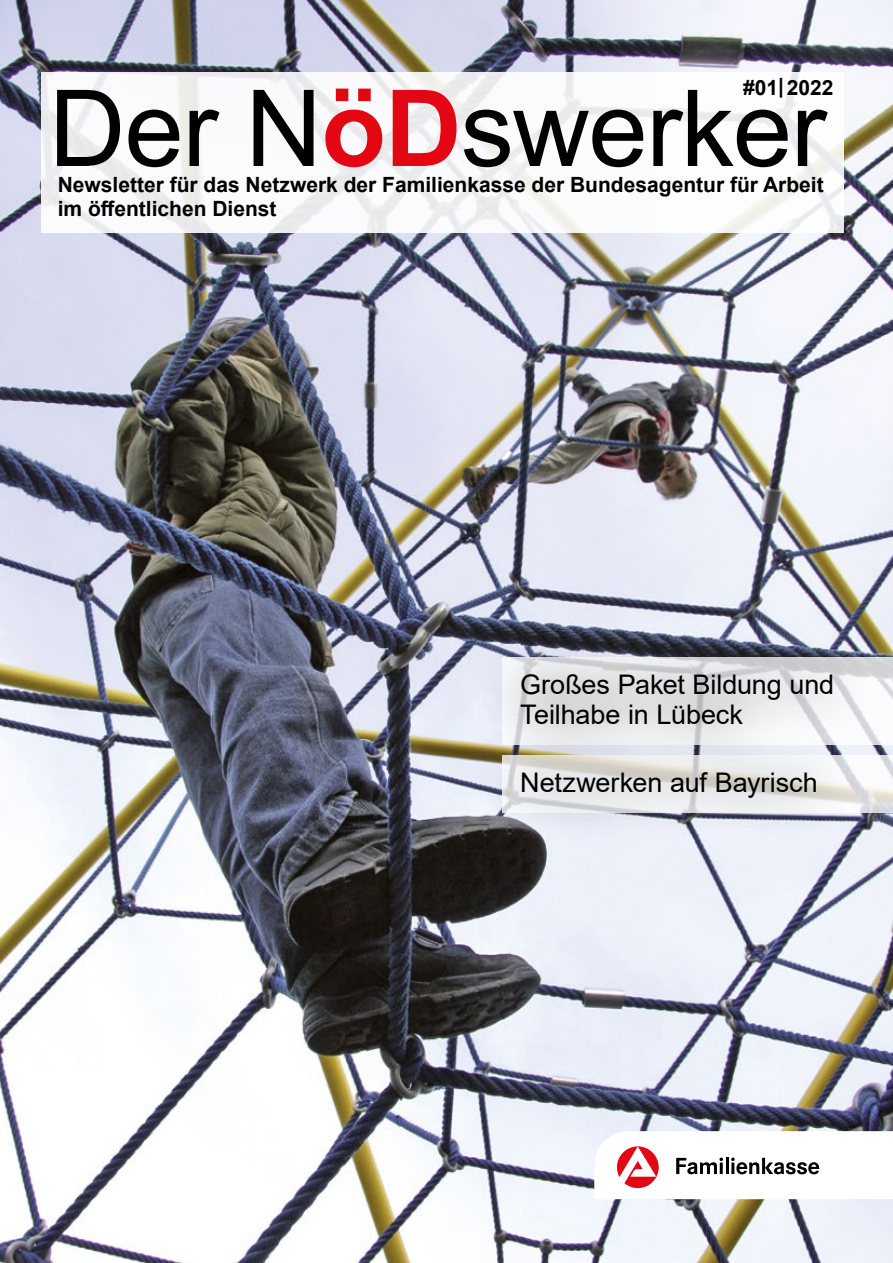
<style>
.page{position:relative;width:893px;height:1263px;background:#fff}
.page>*{position:absolute;margin:0;border:0;box-sizing:border-box;transform-origin:0 0}
.t1{font:106.35px "Arial";letter-spacing:-.01em;color:#000}
.TitelTeaser{font:27px/30px "Arial";letter-spacing:-.005em;color:#000}
.SubheadTitel{font:700 21px/24px "Arial";color:#000}
.s1{font-weight:700;color:#e30613}
</style>
<div class="page">
<img style="left:0;top:0;width:893px;height:1263px">
<svg style="left:876px;top:657px;width:17px;height:88px"></svg>
<svg style="left:858px;top:755px;width:35px;height:58px"></svg>
<div style="left:477px;top:729px;width:381px;height:111px;background:#000;opacity:.75"></div>
<div style="left:477px;top:630px;width:399px;height:140px;background:#000;opacity:.75"></div>
<svg style="left:41px;top:72px;width:803px;height:161px"></svg>
<svg style="left:594px;top:1131px;width:299px;height:68px"></svg>
<p class="SubheadTitel" style="left:743px;top:76px;width:92px">#01|2022</p>
<h1 class="t1" style="left:49px;top:55px;width:779px">Der N<span class="s1">öD</span>swerker</h1>
<p class="SubheadTitel" style="left:58px;top:173px;width:767px">Newsletter für das Netzwerk der Familienkasse der Bundesagentur für Arbeit im öffentlichen Dienst</p>
<p class="TitelTeaser" style="left:520px;top:669px;width:316px">Großes Paket Bildung und<br>Teilhabe in Lübeck</p>
<p class="TitelTeaser" style="left:520px;top:768px;width:299px">Netzwerken auf Bayrisch</p>
</div>
